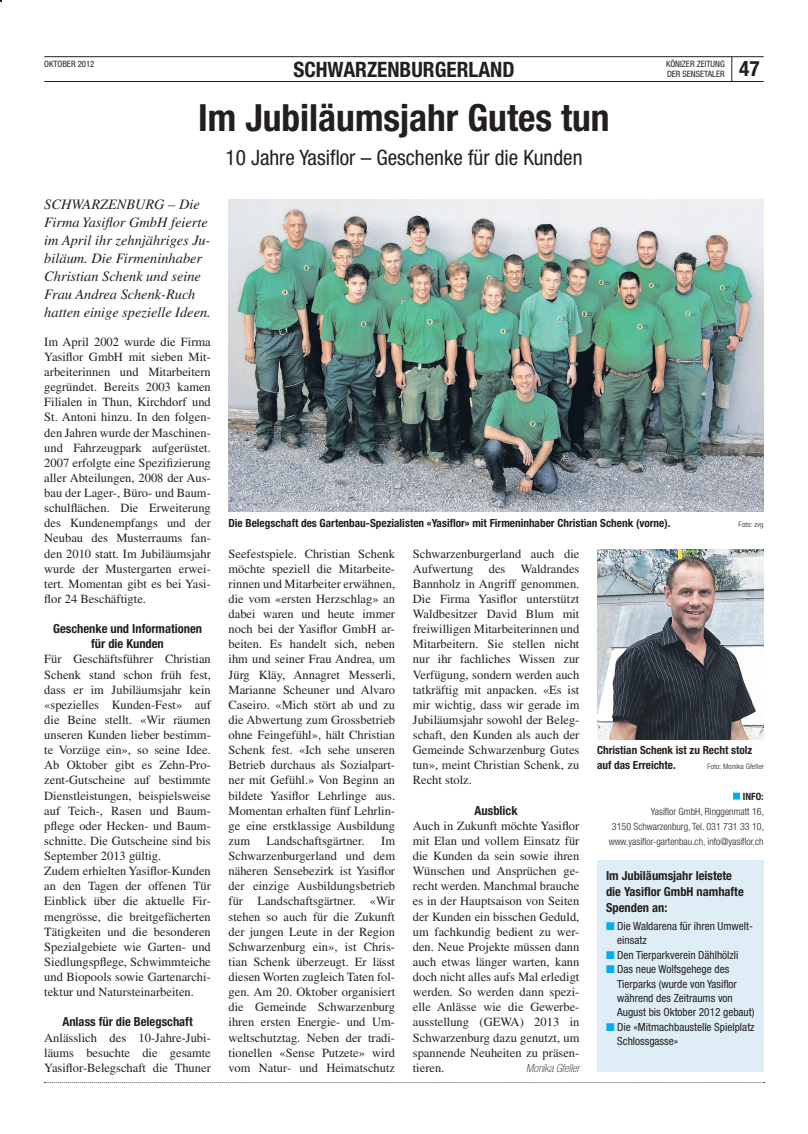
<style>
.page{position:relative;width:808px;height:1134px;background:#fff}
.page>*{position:absolute;margin:0;border:0;box-sizing:border-box;transform-origin:0 0}
.t1{font:700 condensed 37.5px "Helvetica Neue LT Std";color:#231f20}
.t2{font:condensed 21.25px "Helvetica Neue LT Std";color:#231f20}
.t3{font:700 condensed 21.25px "Helvetica Neue LT Std";color:#231f20}
.t4{font:italic 14.38px/18px "Times LT Std";color:#231f20}
.t5{font:12.5px/15.1px "Times LT Std";color:#231f20;text-align:justify}
.t6{font:700 condensed 12.5px/16.2px "Helvetica Neue LT Std";color:#231f20;text-align:center}
.t7{font:condensed 11.25px/14.4px "Helvetica Neue LT Std";color:#231f20}
.t8{font:700 condensed 11.25px/15.1px "Helvetica Neue LT Std";color:#231f20}
.t9{font:italic 100 condensed 11.25px "Helvetica Neue LT Std";color:#231f20}
.t10{font:300 condensed 10px/15.1px "Helvetica Neue LT Std";color:#231f20;text-align:right}
.t11{font:700 condensed 10px "Helvetica Neue LT Std";color:#231f20}
.t12{font:condensed 8.75px "Helvetica Neue LT Std";color:#231f20}
.t13{font:300 condensed 7.5px "Helvetica Neue LT Std";letter-spacing:.015em;color:#231f20}
.s1{color:#00aeef}
</style>
<div class="page">
<hr style="left:44px;top:56px;width:720px;height:1px;background:#231f20">
<hr style="left:44px;top:81px;width:720px;height:1px;background:#231f20">
<svg style="left:44px;top:1082px;width:721px;height:1px"></svg>
<svg style="left:731px;top:57px;width:1px;height:24px"></svg>
<div style="left:733px;top:793px;width:7px;height:6px;background:#00aeef"></div>
<div style="left:597px;top:860px;width:167px;height:211px;background:#dfeef6"></div>
<img style="left:229px;top:200px;width:534px;height:312px">
<img style="left:597px;top:549px;width:166px;height:190px">
<p class="t12" style="left:44px;top:59px;width:52px">Oktober 2012</p>
<p class="t12" style="left:666px;top:59px;width:60px">Könizer zeitung</p>
<h2 class="t3" style="left:293px;top:56px;width:223px">Schwarzenburgerland</h2>
<p class="t12" style="left:667px;top:69px;width:59px">Der Sensetaler</p>
<h2 class="t3" style="left:739px;top:56px;width:22px">47</h2>
<h1 class="t1" style="left:198px;top:95px;width:413px">Im Jubiläumsjahr Gutes tun</h1>
<h2 class="t2" style="left:225px;top:145px;width:358px">10 Jahre Yasiflor – Geschenke für die Kunden</h2>
<p class="t4" style="left:44px;top:195px;width:168px">SCHWARZENBURG – Die<br>Firma Yasiflor GmbH feierte im April ihr zehnjähriges Ju&shy;biläum. Die Firmeninhaber<br>Christian Schenk und seine<br>Frau Andrea Schenk-Ruch hatten einige spezielle Ideen.</p>
<p class="t5" style="left:44px;top:334px;width:168px">Im April 2002 wurde die Firma Yasiflor GmbH mit sieben Mit&shy;arbeiterinnen und Mitarbeitern gegründet. Bereits 2003 kamen Filialen in Thun, Kirchdorf und St. Antoni hinzu. In den folgen&shy;den Jahren wurde der Maschinen&shy;und Fahrzeugpark aufgerüstet.<br>2007 erfolgte eine Spezifizierung aller Abteilungen, 2008 der Aus&shy;bau der Lager-, Büro- und Baum&shy;schulflächen. Die Erweiterung des Kundenempfangs und der Neubau des Musterraums fan&shy;den 2010 statt. Im Jubiläumsjahr wurde der Mustergarten erwei&shy;tert. Momentan gibt es bei Yasi&shy;flor 24 Beschäftigte.</p>
<p class="t6" style="left:53px;top:621px;width:150px;line-height:15.1px">Geschenke und Informationen für die Kunden</p>
<p class="t5" style="left:44px;top:652px;width:168px;text-align:left">Für Geschäftsführer Christian<br>Schenk stand schon früh fest, dass er im Jubiläumsjahr kein «spezielles Kunden-Fest» auf die Beine stellt. «Wir räumen unseren Kunden lieber bestimm&shy;te Vorzüge ein», so seine Idee.<br>Ab Oktober gibt es Zehn-Pro&shy;zent-Gutscheine auf bestimmte<br>Dienstleistungen, beispielsweise auf Teich-, Rasen und Baum&shy;pflege oder Hecken- und Baum&shy;schnitte. Die Gutscheine sind bis<br>September 2013 gültig.<br>Zudem erhielten Yasiflor-Kunden an den Tagen der offenen Tür<br>Einblick über die aktuelle Fir&shy;mengrösse, die breitgefächerten<br>Tätigkeiten und die besonderen<br>Spezialgebiete wie Garten- und<br>Siedlungspflege, Schwimmteiche und Biopools sowie Gartenarchi&shy;tektur und Natursteinarbeiten.</p>
<p class="t6" style="left:62px;top:1014px;width:132px">Anlass für die Belegschaft</p>
<p class="t5" style="left:44px;top:1030px;width:168px">Anlässlich des 10-Jahre-Jubi&shy;läums besuchte die gesamte Yasiflor-Belegschaft die Thuner</p>
<p class="t8" style="left:228px;top:515px;width:443px">Die Belegschaft des Gartenbau-Spezialisten «Yasiflor» mit Firmeninhaber Christian Schenk (vorne).</p>
<p class="t13" style="left:738px;top:520px;width:27px">Foto: zvg</p>
<p class="t5" style="left:413px;top:546px;width:168px">Schwarzenburgerland auch die Aufwertung des Waldrandes Bannholz in Angriff genommen.<br>Die Firma Yasiflor unterstützt Waldbesitzer David Blum mit freiwilligen Mitarbeiterinnen und Mitarbeitern. Sie stellen nicht nur ihr fachliches Wissen zur Verfügung, sondern werden auch tatkräftig mit anpacken. «Es ist mir wichtig, dass wir gerade im Jubiläumsjahr sowohl der Beleg&shy;schaft, den Kunden als auch der Gemeinde Schwarzenburg Gutes tun», meint Christian Schenk, zu Recht stolz.</p>
<p class="t6" style="left:475px;top:802px;width:45px">Ausblick</p>
<p class="t5" style="left:413px;top:818px;width:168px">Auch in Zukunft möchte Yasiflor mit Elan und vollem Einsatz für die Kunden da sein sowie ihren Wünschen und Ansprüchen ge&shy;recht werden. Manchmal brauche es in der Hauptsaison von Seiten der Kunden ein bisschen Geduld, um fachkundig bedient zu wer&shy;den. Neue Projekte müssen dann auch etwas länger warten, kann doch nicht alles aufs Mal erledigt werden. So werden dann spezi&shy;elle Anlässe wie die Gewerbe&shy;ausstellung (GEWA) 2013 in Schwarzenburg dazu genutzt, um spannende Neuheiten zu präsen&shy;tieren.</p>
<p class="t5" style="left:229px;top:546px;width:168px">Seefestspiele. Christian Schenk möchte speziell die Mitarbeite&shy;rinnen und Mitarbeiter erwähnen, die vom «ersten Herzschlag» an dabei waren und heute immer noch bei der Yasiflor GmbH ar&shy;beiten. Es handelt sich, neben ihm und seiner Frau Andrea, um Jürg Kläy, Annagret Messerli, Marianne Scheuner und Alvaro Caseiro. «Mich stört ab und zu die Abwertung zum Grossbetrieb ohne Feingefühl», hält Christian Schenk fest. «Ich sehe unseren Betrieb durchaus als Sozialpart&shy;ner mit Gefühl.» Von Beginn an bildete Yasiflor Lehrlinge aus.<br>Momentan erhalten fünf Lehrlin&shy;ge eine erstklassige Ausbildung zum</p>
<p class="t8" style="left:597px;top:742px;width:157px">Christian Schenk ist zu Recht stolz auf das Erreichte.</p>
<p class="t13" style="left:707px;top:762px;width:58px">Foto: Monika Gfeller</p>
<p class="t11" style="left:743px;top:790px;width:22px">INFO:</p>
<p class="t10" style="left:609px;top:803px;width:157px">Yasiflor GmbH, Ringgenmatt 16,<br>3150 Schwarzenburg, Tel. 031 731 33 10, www.yasiflor-gartenbau.ch, info@yasiflor.ch</p>
<p class="t6" style="left:606px;top:867px;width:139px;text-align:left">Im Jubiläumsjahr leistete die Yasiflor GmbH namhafte<br>Spenden an:</p>
<p class="t7" style="left:617px;top:919px;width:137px;text-indent:-11px"><span class="s1">■</span> Die Waldarena für ihren Umwelt&shy;einsatz</p>
<p class="t7" style="left:606px;top:947px;width:134px"><span class="s1">■</span> Den Tierparkverein Dählhölzli</p>
<p class="t7" style="left:617px;top:962px;width:139px;text-indent:-11px"><span class="s1">■</span> Das neue Wolfsgehege des<br>Tierparks (wurde von Yasiflor während des Zeitraums von<br>August bis Oktober 2012 gebaut)</p>
<p class="t7" style="left:617px;top:1019px;width:139px;text-indent:-11px"><span class="s1">■</span> Die «Mitmachbaustelle Spielplatz<br>Schlossgasse»</p>
<p class="t5" style="left:267px;top:833px;width:100px">Landschaftsgärtner.</p>
<p class="t5" style="left:229px;top:833px;width:168px;text-indent:153px">Im Schwarzenburgerland und dem näheren Sensebezirk ist Yasiflor der einzige Ausbildungsbetrieb für Landschaftsgärtner. «Wir stehen so auch für die Zukunft der jungen Leute in der Region Schwarzenburg ein», ist Chris&shy;tian Schenk überzeugt. Er lässt diesen Worten zugleich Taten fol&shy;gen. Am 20. Oktober organisiert die Gemeinde Schwarzenburg ihren ersten Energie- und Um&shy;weltschutztag. Neben der tradi&shy;tionellen «Sense Putzete» wird vom Natur- und Heimatschutz</p>
<p class="t9" style="left:526px;top:1061px;width:55px">Monika Gfeller</p>
</div>
